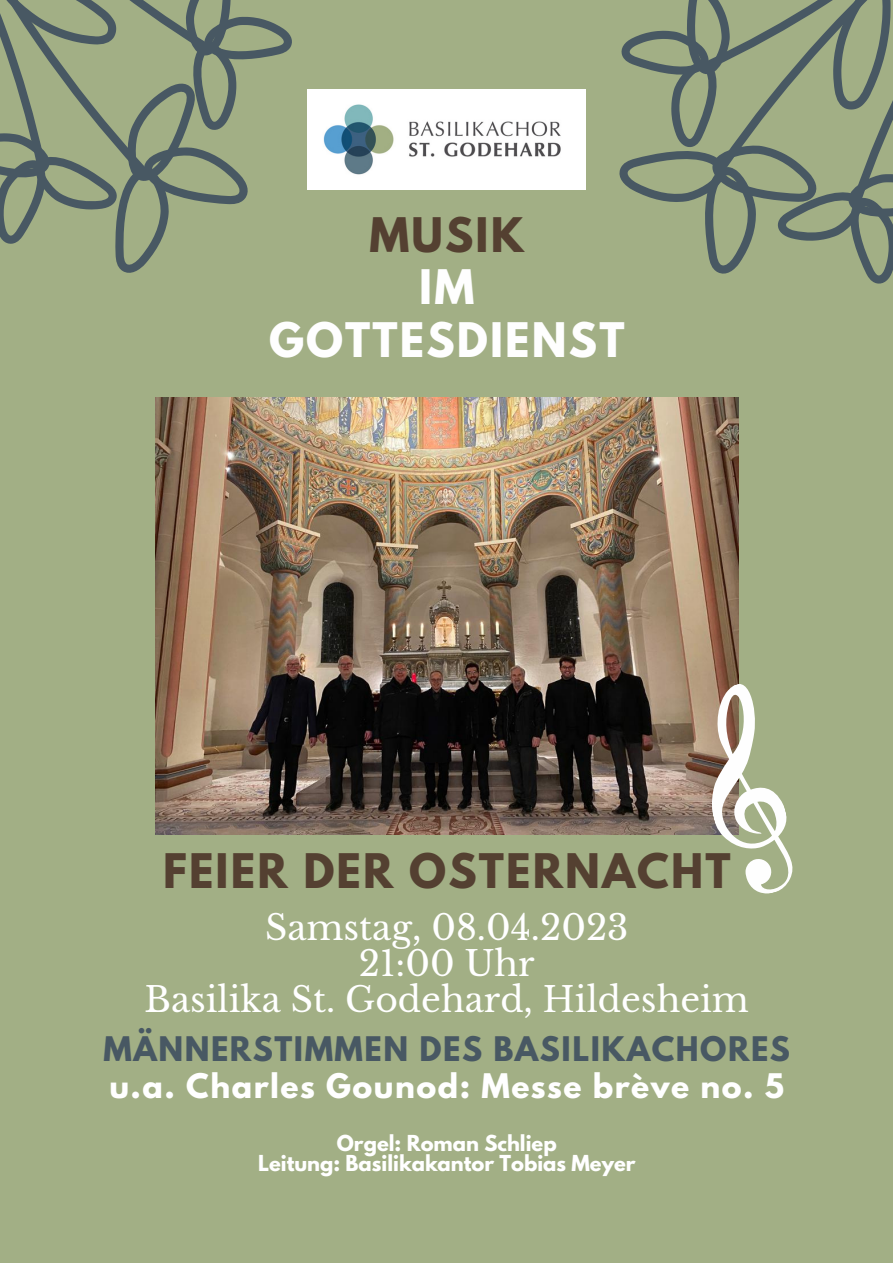
<style>
.page{position:relative;width:893px;height:1263px;background:#a2af85}
.page>*{position:absolute;margin:0;border:0;box-sizing:border-box;transform-origin:0 0}
.t1{font:700 42.22px "League Spartan";letter-spacing:.05em;color:#544031}
.t2{font:700 42.22px/52.3px "League Spartan";letter-spacing:.05em;color:#fefefe;text-align:center}
.t3{font:34.5px/36px "Libre Baskerville";color:#fff;text-align:center}
.t4{font:700 30px "League Spartan";letter-spacing:.05em;color:#fff}
.t5{font:700 30px "League Spartan";letter-spacing:.05em;color:#485863}
.t6{font:700 19.5px/20.2px "League Spartan";color:#fff;text-align:center}
</style>
<div class="page">
<img style="left:308px;top:89px;width:278px;height:100px">
<img style="left:155px;top:397px;width:583px;height:437px">
<svg style="left:619px;top:0;width:274px;height:284px"></svg>
<svg style="left:0;top:0;width:292px;height:273px"></svg>
<svg style="left:683px;top:680px;width:110px;height:214px"></svg>
<p class="t1" style="left:369px;top:214px;width:156px">MUSIK</p>
<p class="t2" style="left:269px;top:266px;width:357px">IM<br>GOTTESDIENST</p>
<p class="t1" style="left:163px;top:850px;width:569px">FEIER DER OSTERNACHT</p>
<p class="t3" style="left:145px;top:910px;width:606px">Samstag, 08.04.2023<br>21:00 Uhr<br>Basilika St. Godehard, Hildesheim</p>
<p class="t5" style="left:103px;top:1034px;width:688px">MÄNNERSTIMMEN DES BASILIKACHORES</p>
<p class="t4" style="left:109px;top:1071px;width:676px">u.a. Charles Gounod: Messe brève no. 5</p>
<p class="t6" style="left:258px;top:1135px;width:379px">Orgel: Roman Schliep<br>Leitung: Basilikakantor Tobias Meyer</p>
</div>
